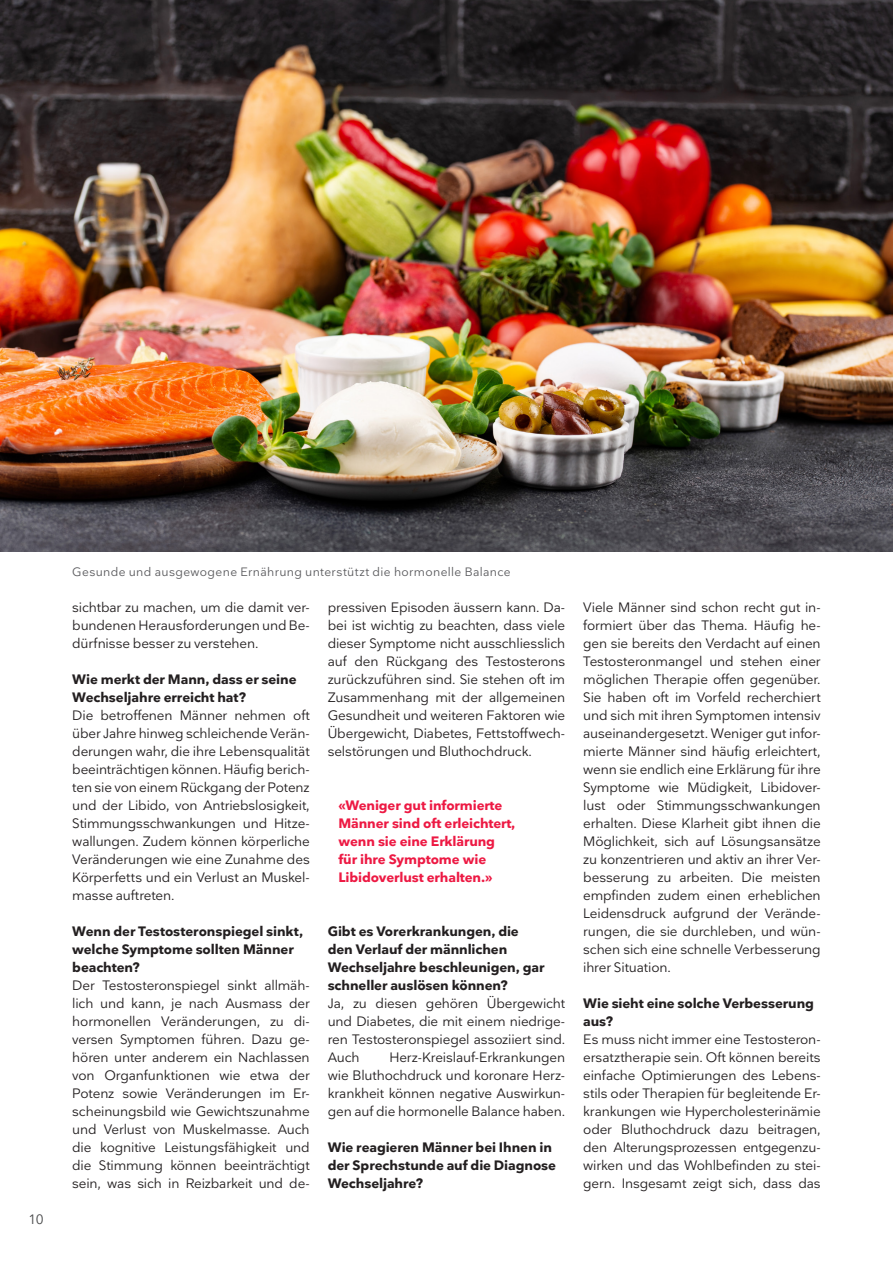
<style>
.page{position:relative;width:893px;height:1263px;background:#fff}
.page>*{position:absolute;margin:0;border:0;box-sizing:border-box;transform-origin:0 0}
.Text-3-Spalten{font:13.5px/18px "Nationale";letter-spacing:-.01em;color:#231f20;text-align:justify}
.A_TITEL_Bold_Grau_9pt{font:700 13.5px/18px "Nationale";letter-spacing:-.01em;color:#231f20}
.A_Cloud_Bold_Rot{font:700 13.5px/18px "Nationale";letter-spacing:-.01em;color:#ed1943}
.t1{font:13.5px "Nationale";color:#4b4c4d}
.A_Bildquelle_Reg_Grau_7pt{font:12px "Nationale";letter-spacing:.03em;color:#5c5c5f}
</style>
<div class="page">
<img style="left:0;top:0;width:893px;height:551px">
<p class="t1" style="left:29px;top:1211px;width:17px">10</p>
<p class="A_Bildquelle_Reg_Grau_7pt" style="left:72px;top:564px;width:440px">Gesunde und ausgewogene Ernährung unterstützt die hormonelle Balance</p>
<p class="Text-3-Spalten" style="left:72px;top:598px;width:239px">sichtbar zu machen, um die damit ver&shy;bundenen Herausforderungen und Be&shy;dürfnisse besser zu verstehen.</p>
<p class="A_TITEL_Bold_Grau_9pt" style="left:72px;top:670px;width:226px">Wie merkt der Mann, dass er seine<br>Wechseljahre erreicht hat?</p>
<p class="Text-3-Spalten" style="left:72px;top:706px;width:239px">Die betroffenen Männer nehmen oft über Jahre hinweg schleichende Verän&shy;derungen wahr, die ihre Lebensqualität beeinträchtigen können. Häufig berich&shy;ten sie von einem Rückgang der Potenz und der Libido, von Antriebslosigkeit, Stimmungsschwankungen und Hitze&shy;wallungen. Zudem können körperliche Veränderungen wie eine Zunahme des Körperfetts und ein Verlust an Muskel&shy;masse auftreten.</p>
<p class="A_TITEL_Bold_Grau_9pt" style="left:72px;top:922px;width:232px">Wenn der Testosteronspiegel sinkt, welche Symptome sollten Männer beachten?</p>
<p class="Text-3-Spalten" style="left:72px;top:976px;width:239px">Der Testosteronspiegel sinkt allmäh&shy;lich und kann, je nach Ausmass der hormonellen Veränderungen, zu di&shy;versen Symptomen führen. Dazu ge&shy;hören unter anderem ein Nachlassen von Organfunktionen wie etwa der Potenz sowie Veränderungen im Er&shy;scheinungsbild wie Gewichtszunahme und Verlust von Muskelmasse. Auch die kognitive Leistungsfähigkeit und die Stimmung können beeinträchtigt sein, was sich in Reizbarkeit und de-</p>
<p class="Text-3-Spalten" style="left:328px;top:598px;width:239px">pressiven Episoden äussern kann. Da&shy;bei ist wichtig zu beachten, dass viele dieser Symptome nicht ausschliesslich auf den Rückgang des Testosterons zurückzuführen sind. Sie stehen oft im Zusammenhang mit der allgemeinen Gesundheit und weiteren Faktoren wie Übergewicht, Diabetes, Fettstoffwech&shy;selstörungen und Bluthochdruck.</p>
<p class="A_Cloud_Bold_Rot" style="left:338px;top:796px;width:178px">«Weniger gut informierte<br>Männer sind oft erleichtert, wenn sie eine Erklärung für ihre Symptome wie<br>Libidoverlust erhalten.»</p>
<p class="A_TITEL_Bold_Grau_9pt" style="left:328px;top:922px;width:218px">Gibt es Vorerkrankungen, die den Verlauf der männlichen<br>Wechseljahre beschleunigen, gar schneller auslösen können?</p>
<p class="Text-3-Spalten" style="left:328px;top:994px;width:239px">Ja, zu diesen gehören Übergewicht und Diabetes, die mit einem niedrige&shy;ren Testosteronspiegel assoziiert sind.<br>Auch</p>
<p class="Text-3-Spalten" style="left:328px;top:1048px;width:239px;text-indent:62px">Herz-Kreislauf-Erkrankungen wie Bluthochdruck und koronare Herz&shy;krankheit können negative Auswirkun&shy;gen auf die hormonelle Balance haben.</p>
<p class="A_TITEL_Bold_Grau_9pt" style="left:328px;top:1138px;width:230px">Wie reagieren Männer bei Ihnen in der Sprechstunde auf die Diagnose<br>Wechseljahre?</p>
<p class="Text-3-Spalten" style="left:583px;top:598px;width:239px">Viele Männer sind schon recht gut in&shy;formiert über das Thema. Häufig he&shy;gen sie bereits den Verdacht auf einen Testosteronmangel und stehen einer möglichen Therapie offen gegenüber.<br>Sie haben oft im Vorfeld recherchiert und sich mit ihren Symptomen intensiv auseinandergesetzt. Weniger gut infor&shy;mierte Männer sind häufig erleichtert, wenn sie endlich eine Erklärung für ihre Symptome wie Müdigkeit, Libidover&shy;lust oder Stimmungsschwankungen erhalten. Diese Klarheit gibt ihnen die Möglichkeit, sich auf Lösungsansätze zu konzentrieren und aktiv an ihrer Ver&shy;besserung zu arbeiten. Die meisten empfinden zudem einen erheblichen Leidensdruck aufgrund der Verände&shy;rungen, die sie durchleben, und wün&shy;schen sich eine schnelle Verbesserung ihrer Situation.</p>
<p class="A_TITEL_Bold_Grau_9pt" style="left:583px;top:994px;width:232px">Wie sieht eine solche Verbesserung aus?</p>
<p class="Text-3-Spalten" style="left:583px;top:1030px;width:239px">Es muss nicht immer eine Testosteron&shy;ersatztherapie sein. Oft können bereits einfache Optimierungen des Lebens&shy;stils oder Therapien für begleitende Er&shy;krankungen wie Hypercholesterinämie oder Bluthochdruck dazu beitragen, den Alterungsprozessen entgegenzu&shy;wirken und das Wohlbefinden zu stei&shy;gern. Insgesamt zeigt sich, dass das</p>
</div>
